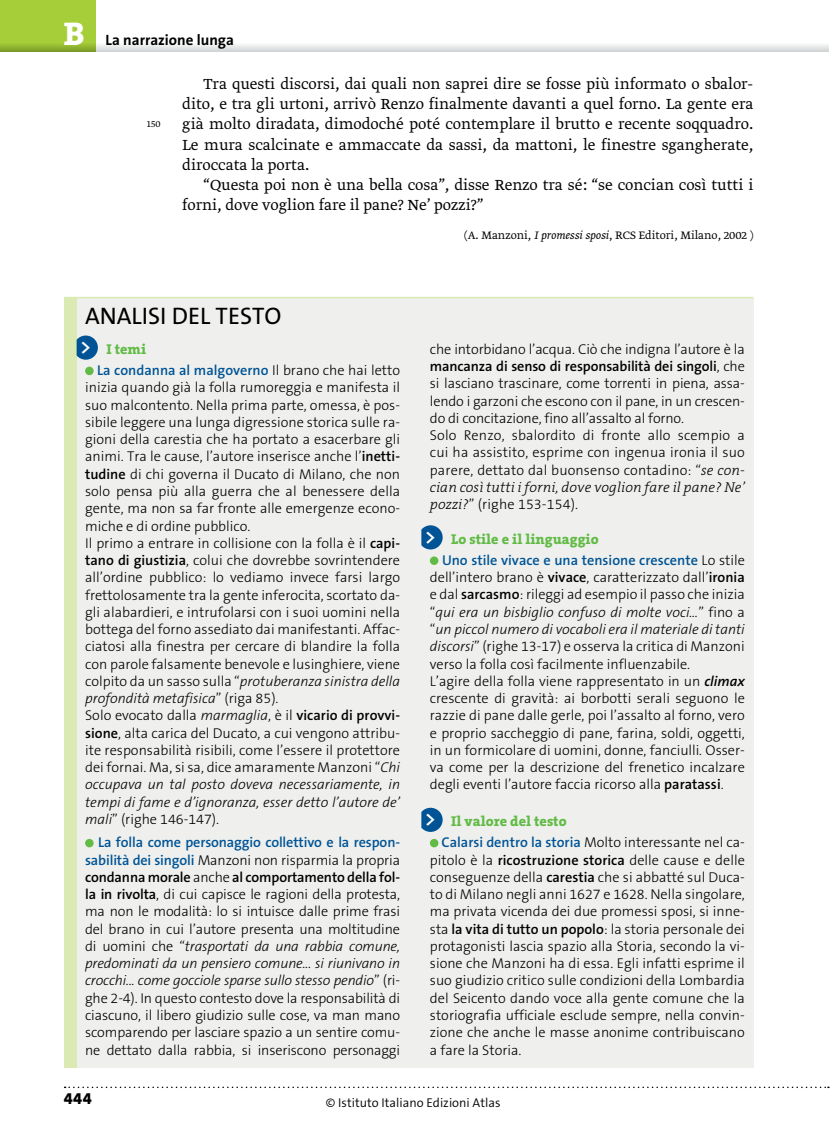
<style>
.page{position:relative;width:830px;height:1127px;background:#fff}
.page>*{position:absolute;margin:0;border:0;box-sizing:border-box;transform-origin:0 0}
.t1{font:800 33px "The Serif B8";color:#fff}
.t2{font:24px "The Sans B5 Plain";color:#000}
.t3{font:600 21px "The Sans B6";color:#fff}
.t4{font:300 17.25px "Greta Text Pro";color:#000}
.t5{font:800 16.5px "The Sans B8";color:#000}
.t6{font:700 15px "The Sans B7";color:#000}
.t7{font:300 14.25px/17.2px "The Sans B3";color:#000}
.t8{font:600 14.25px/21.5px "The Sans B6";color:#005496}
.t9{font:300 12.75px "Greta Text Pro";color:#000}
.t10{font:300 12.75px "The Sans B4";color:#000}
.t11{font:300 10.5px "Greta Text Pro";color:#000}
.s1{font-style:italic}
.s2{font-family:"The Serif B8";font-weight:800;color:#62bb46}
.s3{font-family:"The Sans B3";font-weight:300;color:#000}
.s4{font-family:"The Sans B6";font-weight:600}
.s5{font-family:"The Sans B6";font-weight:600;color:#005496}
.s6{font-family:"The Serif B3";font-style:italic}
.s7{font-family:"The Sans B6";font-weight:600;font-style:italic}
</style>
<div class="page">
<svg style="left:96px;top:44px;width:732px;height:7px"></svg>
<div style="left:0;top:0;width:96px;height:51px;background:#a6ce39"></div>
<svg style="left:0;top:44px;width:96px;height:7px"></svg>
<svg style="left:65px;top:1086px;width:763px;height:2px"></svg>
<div style="left:64px;top:298px;width:13px;height:769px;background:#dbeab3"></div>
<div style="left:77px;top:298px;width:676px;height:769px;background:#eff0ed"></div>
<div style="left:85px;top:367px;width:9px;height:8px;background:#62bb46;border-radius:50%"></div>
<div style="left:85px;top:839px;width:9px;height:8px;background:#62bb46;border-radius:50%"></div>
<svg style="left:429px;top:556px;width:9px;height:9px"></svg>
<div style="left:429px;top:839px;width:9px;height:8px;background:#62bb46;border-radius:50%"></div>
<svg style="left:77px;top:335px;width:21px;height:25px"></svg>
<svg style="left:421px;top:525px;width:21px;height:24px"></svg>
<svg style="left:421px;top:808px;width:21px;height:24px"></svg>
<hr style="left:64px;top:297px;width:689px;height:1px;background:#dbeab3">
<p class="t1" style="left:64px;top:16px;width:22px">B</p>
<p class="t6" style="left:106px;top:32px;width:130px">La narrazione lunga</p>
<p class="t11" style="left:147px;top:117px;width:15px">150</p>
<p class="t4" style="left:203px;top:73px;width:551px">Tra questi discorsi, dai quali non saprei dire se fosse più informato o sbalor-</p>
<p class="t4" style="left:182px;top:94px;width:572px">dito, e tra gli urtoni, arrivò Renzo finalmente davanti a quel forno. La gente era</p>
<p class="t4" style="left:182px;top:114px;width:572px">già molto diradata, dimodoché poté contemplare il brutto e recente soqquadro.</p>
<p class="t4" style="left:182px;top:134px;width:572px">Le mura scalcinate e ammaccate da sassi, da mattoni, le finestre sgangherate,</p>
<p class="t4" style="left:182px;top:154px;width:128px">diroccata la porta.</p>
<p class="t4" style="left:203px;top:175px;width:551px">“Questa poi non è una bella cosa”, disse Renzo tra sé: “se concian così tutti i</p>
<p class="t4" style="left:182px;top:195px;width:302px">forni, dove voglion fare il pane? Ne’ pozzi?”</p>
<p class="t9" style="left:464px;top:227px;width:291px">(A. Manzoni, <span class="s1">I promessi sposi</span>, RCS Editori, Milano, 2002 )</p>
<p class="t2" style="left:85px;top:303px;width:198px">ANALISI DEL TESTO</p>
<p class="t8" style="left:97px;top:339px;width:304px;text-indent:9px"><span class="s2">I temi<br></span>La condanna al malgoverno <span class="s3">Il brano che hai letto</span></p>
<p class="t7" style="left:85px;top:380px;width:316px">inizia quando già la folla rumoreggia e manifesta il suo malcontento. Nella prima parte, omessa, è pos&shy;sibile leggere una lunga digressione storica sulle ra&shy;gioni della carestia che ha portato a esacerbare gli animi. Tra le cause, l’autore inserisce anche l’<span class="s4">inetti&shy;tudine</span> di chi governa il Ducato di Milano, che non solo pensa più alla guerra che al benessere della gente, ma non sa far fronte alle emergenze econo&shy;miche e di ordine pubblico.<br>Il primo a entrare in collisione con la folla è il <span class="s4">capi&shy;tano di giustizia</span>, colui che dovrebbe sovrintendere all’ordine pubblico: lo vediamo invece farsi largo frettolosamente tra la gente inferocita, scortato da&shy;gli alabardieri, e intrufolarsi con i suoi uomini nella bottega del forno assediato dai manifestanti. Affac&shy;ciatosi alla finestra per cercare di blandire la folla con parole falsamente benevole e lusinghiere, viene colpito da un sasso sulla “<span class="s1">protuberanza sinistra della profondità metafisica</span>” (riga 85).<br>Solo evocato dalla <span class="s1">marmaglia</span>, è il <span class="s4">vicario di provvi&shy;sione</span>, alta carica del Ducato, a cui vengono attribu&shy;ite responsabilità risibili, come l’essere il protettore dei fornai. Ma, si sa, dice amaramente Manzoni “<span class="s1">Chi occupava un tal posto doveva necessariamente, in tempi di fame e d’ignoranza, esser detto l’autore de’ mali</span>” (righe 146-147).</p>
<p class="t7" style="left:85px;top:835px;width:316px;text-align:justify;text-indent:13px"><span class="s5">La folla come personaggio collettivo e la respon&shy;sabilità dei singoli</span> Manzoni non risparmia la propria <span class="s4">condanna morale</span> anche <span class="s4">al comportamento della fol&shy;la in rivolta</span>, di cui capisce le ragioni della protesta, ma non le modalità: lo si intuisce dalle prime frasi del brano in cui l’autore presenta una moltitudine di uomini che “<span class="s1">trasportati da una rabbia comune, predominati da un pensiero comune... si riunivano in crocchi... come gocciole sparse sullo stesso pendio</span>” (ri&shy;ghe 2-4). In questo contesto dove la responsabilità di ciascuno, il libero giudizio sulle cose, va man mano scomparendo per lasciare spazio a un sentire comu&shy;ne dettato dalla rabbia, si inseriscono personaggi</p>
<p class="t3" style="left:80px;top:336px;width:13px">&gt;</p>
<p class="t7" style="left:429px;top:341px;width:316px">che intorbidano l’acqua. Ciò che indigna l’autore è la <span class="s4">mancanza di senso di responsabilità dei singoli</span>, che si lasciano trascinare, come torrenti in piena, assa&shy;lendo i garzoni che escono con il pane, in un crescen&shy;do di concitazione, fino all’assalto al forno.<br>Solo Renzo, sbalordito di fronte allo scempio a cui ha assistito, esprime con ingenua ironia il suo parere, dettato dal buonsenso contadino: “<span class="s6">se con&shy;cian così tutti i forni, dove voglion fare il pane? Ne’ pozzi?</span>” (righe 153-154).</p>
<p class="t8" style="left:442px;top:529px;width:304px;text-indent:9px"><span class="s2">Lo stile e il linguaggio<br></span>Uno stile vivace e una tensione crescente <span class="s3">Lo stile</span></p>
<p class="t7" style="left:429px;top:570px;width:316px">dell’intero brano è <span class="s4">vivace</span>, caratterizzato dall’<span class="s4">ironia </span>e dal <span class="s4">sarcasmo</span>: rileggi ad esempio il passo che inizia “<span class="s1">qui era un bisbiglio confuso di molte voci…</span>” fino a “<span class="s1">un piccol numero di vocaboli era il materiale di tanti discorsi</span>” (righe 13-17) e osserva la critica di Manzoni verso la folla così facilmente influenzabile.<br>L’agire della folla viene rappresentato in un <span class="s7">climax </span>crescente di gravità: ai borbotti serali seguono le razzie di pane dalle gerle, poi l’assalto al forno, vero e proprio saccheggio di pane, farina, soldi, oggetti, in un formicolare di uomini, donne, fanciulli<span class="s1">.</span> Osser&shy;va come per la descrizione del frenetico incalzare degli eventi l’autore faccia ricorso alla <span class="s4">paratassi</span>.</p>
<p class="t7" style="left:441px;top:811px;width:305px;line-height:21.5px;text-indent:10px"><span class="s2">Il valore del testo<br></span><span class="s5">Calarsi dentro la storia</span> Molto interessante nel ca-</p>
<p class="t7" style="left:429px;top:852px;width:316px;text-align:justify">pitolo è la <span class="s4">ricostruzione storica</span> delle cause e delle conseguenze della <span class="s4">carestia</span> che si abbatté sul Duca&shy;to di Milano negli anni 1627 e 1628. Nella singolare, ma privata vicenda dei due promessi sposi, si inne&shy;sta <span class="s4">la vita di tutto un popolo</span>: la storia personale dei protagonisti lascia spazio alla Storia, secondo la vi&shy;sione che Manzoni ha di essa. Egli infatti esprime il suo giudizio critico sulle condizioni della Lombardia del Seicento dando voce alla gente comune che la storiografia ufficiale esclude sempre, nella convin&shy;zione che anche le masse anonime contribuiscano a fare la Storia.</p>
<p class="t3" style="left:424px;top:526px;width:13px">&gt;</p>
<p class="t3" style="left:424px;top:808px;width:13px">&gt;</p>
<p class="t5" style="left:64px;top:1089px;width:29px">444</p>
<p class="t10" style="left:326px;top:1096px;width:176px">© Istituto Italiano Edizioni Atlas</p>
</div>
